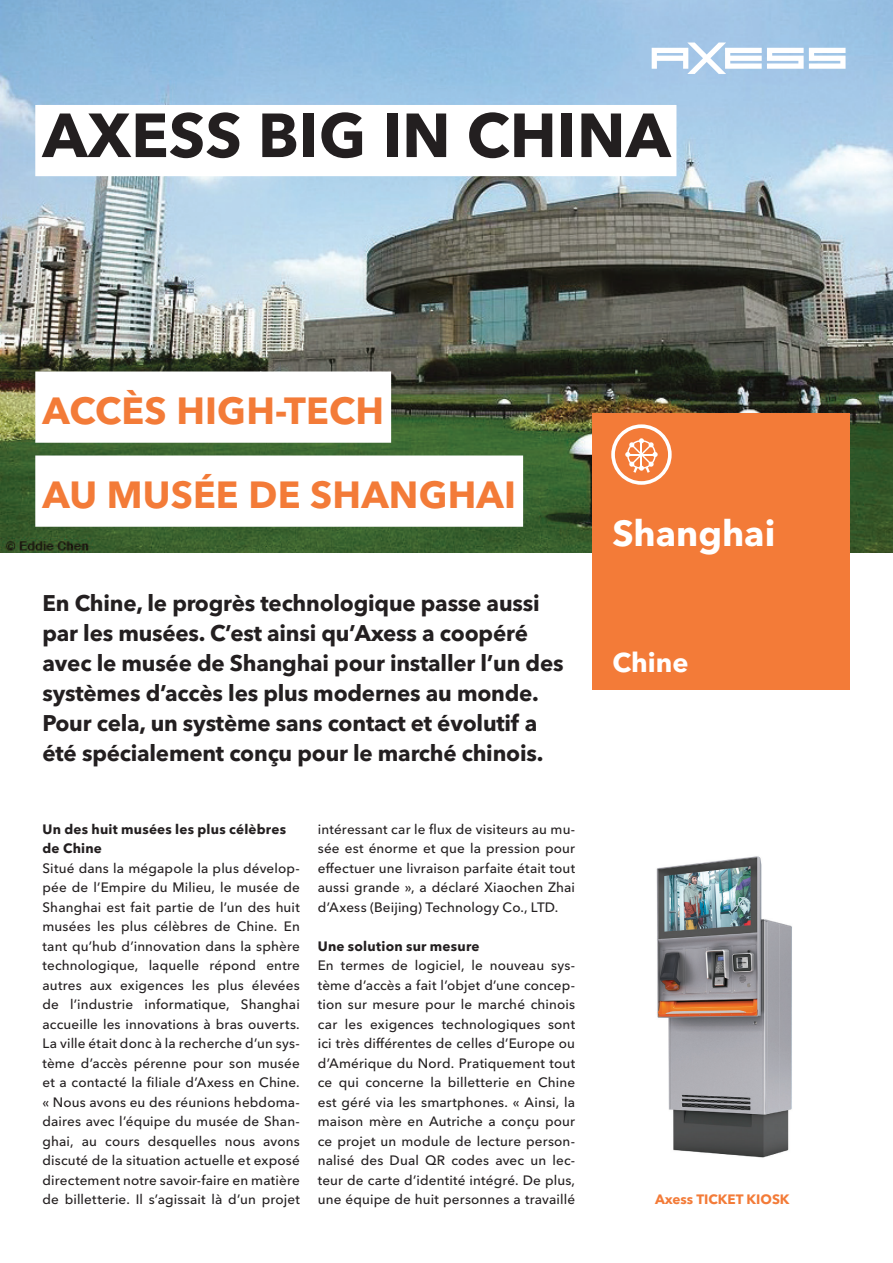
<style>
.page{position:relative;width:893px;height:1263px;background:#fff}
.page>*{position:absolute;margin:0;border:0;box-sizing:border-box;transform-origin:0 0}
.t1{font:700 61.5px "Avenir Next Cyr";letter-spacing:.005em;color:#231f20}
.t2{font:700 37.5px "Avenir Next Cyr";letter-spacing:.005em;color:#f37b38}
.t3{font:700 36px "Avenir Next Cyr";color:#fff}
.t4{font:700 27px "Avenir Next Cyr";color:#fff}
.t5{font:700 22.5px/30px "Avenir Next Cyr";letter-spacing:-.01em;color:#231f20}
.t6{font:500 13.5px/19.5px "Avenir Next Cyr";letter-spacing:.01em;color:#231f20;text-align:justify}
.t7{font:700 13.5px/19.5px "Avenir Next Cyr";letter-spacing:.015em;color:#231f20}
.t8{font:700 13.5px "Avenir Next Cyr";color:#f37b38}
</style>
<div class="page">
<img style="left:0;top:0;width:893px;height:553px">
<div style="left:592px;top:414px;width:258px;height:276px;background:#f37b38"></div>
<svg style="left:652px;top:43px;width:193px;height:31px"></svg>
<div style="left:35px;top:371px;width:356px;height:72px;background:#fff"></div>
<div style="left:35px;top:455px;width:488px;height:72px;background:#fff"></div>
<div style="left:35px;top:105px;width:641px;height:71px;background:#fff"></div>
<img style="left:656px;top:856px;width:136px;height:302px">
<svg style="left:611px;top:424px;width:61px;height:61px"></svg>
<h1 class="t1" style="left:43px;top:98px;width:630px">AXESS BIG IN CHINA</h1>
<h2 class="t2" style="left:43px;top:387px;width:343px">ACCÈS HIGH-TECH</h2>
<h2 class="t2" style="left:43px;top:471px;width:475px">AU MUSÉE DE SHANGHAI</h2>
<p class="t5" style="left:43px;top:588px;width:523px">En Chine, le progrès technologique passe aussi par les musées. C’est ainsi qu’Axess a coopéré avec le musée de Shanghai pour installer l’un des systèmes d’accès les plus modernes au monde.<br>Pour cela, un système sans contact et évolutif a été spécialement conçu pour le marché chinois.</p>
<p class="t7" style="left:43px;top:819px;width:245px">Un des huit musées les plus célèbres de Chine</p>
<p class="t6" style="left:43px;top:858px;width:259px">Situé dans la mégapole la plus dévelop&shy;pée de l’Empire du Milieu, le musée de Shanghai est fait partie de l’un des huit musées les plus célèbres de Chine. En tant qu’hub d’innovation dans la sphère technologique, laquelle répond entre autres aux exigences les plus élevées de l’industrie informatique, Shanghai accueille les innovations à bras ouverts.<br>La ville était donc à la recherche d’un sys&shy;tème d’accès pérenne pour son musée et a contacté la filiale d’Axess en Chine. « Nous avons eu des réunions hebdoma&shy;daires avec l’équipe du musée de Shan&shy;ghai, au cours desquelles nous avons discuté de la situation actuelle et exposé directement notre savoir-faire en matière de billetterie. Il s’agissait là d’un projet</p>
<p class="t6" style="left:318px;top:819px;width:259px">intéressant car le flux de visiteurs au mu&shy;sée est énorme et que la pression pour effectuer une livraison parfaite était tout aussi grande », a déclaré Xiaochen Zhai d’Axess (Beijing) Technology Co., LTD.</p>
<p class="t7" style="left:318px;top:936px;width:163px">Une solution sur mesure</p>
<p class="t6" style="left:318px;top:956px;width:259px">En termes de logiciel, le nouveau sys&shy;tème d’accès a fait l’objet d’une concep&shy;tion sur mesure pour le marché chinois car les exigences technologiques sont ici très différentes de celles d’Europe ou d’Amérique du Nord. Pratiquement tout ce qui concerne la billetterie en Chine est géré via les smartphones. « Ainsi, la maison mère en Autriche a conçu pour ce projet un module de lecture person&shy;nalisé des Dual QR codes avec un lec&shy;teur de carte d’identité intégré. De plus, une équipe de huit personnes a travaillé</p>
<h3 class="t3" style="left:612px;top:511px;width:164px">Shanghai</h3>
<h3 class="t4" style="left:612px;top:646px;width:78px">Chine</h3>
<p class="t8" style="left:655px;top:1191px;width:136px">Axess TICKET KIOSK</p>
</div>
